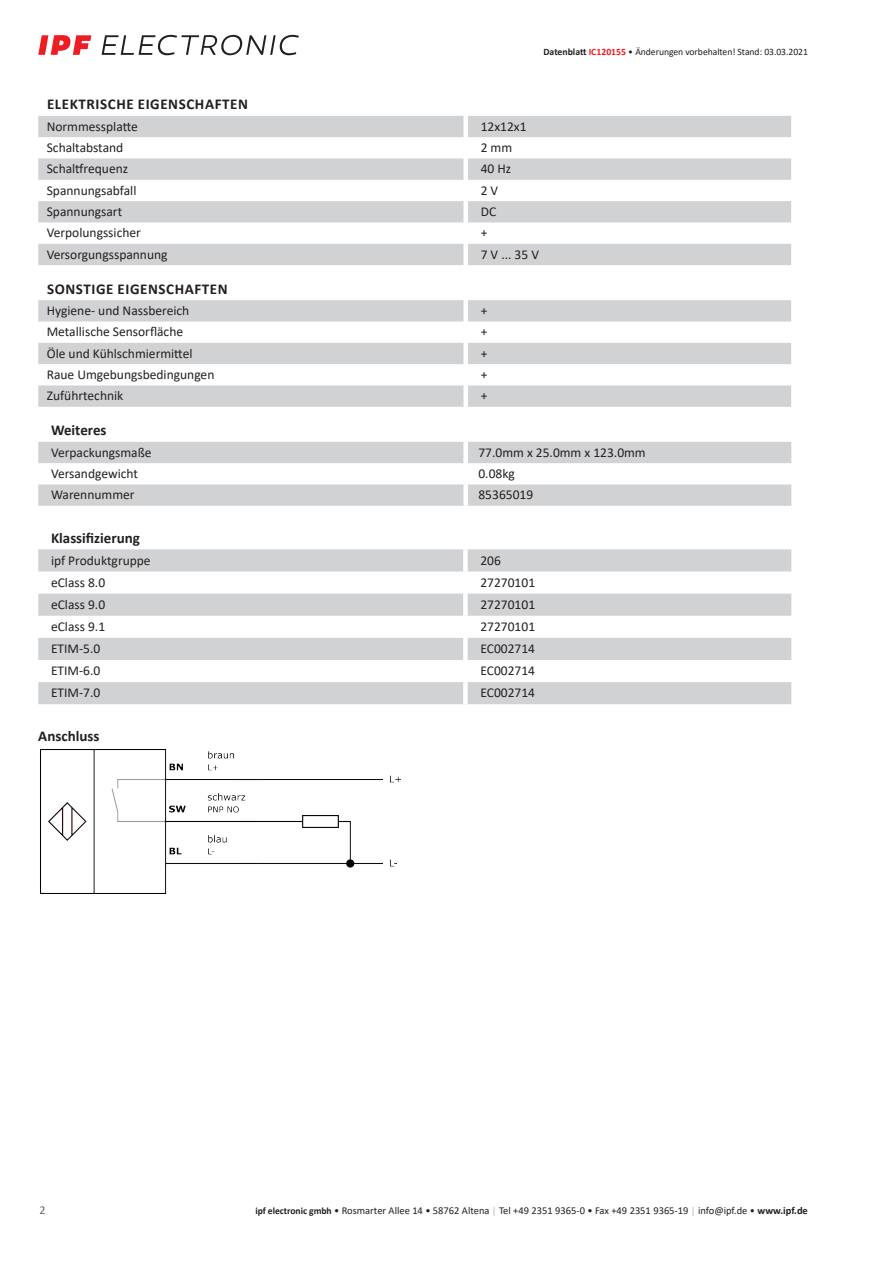
<style>
.page{position:relative;width:893px;height:1263px;background:#fff}
.page>*{position:absolute;margin:0;border:0;box-sizing:border-box;transform-origin:0 0}
.t1{font:700 15px "Calibri";letter-spacing:.04em;color:#231f20}
.t2{font:700 15px "Calibri";color:#231f20}
.t3{font:13.5px "Calibri";color:#231f20}
.t4{font:12px "Calibri";color:#636366}
.t5{font:10.5px "Calibri";color:#231f20}
.t6{font:9.75px "Calibri";letter-spacing:-.005em;color:#231f20}
.s1{font-weight:700}
.s2{font-weight:700;color:#ee1d23}
.s3{font-weight:700;font-size:9.75px}
.s4{font-size:9.75px;color:#a8a9ad}
</style>
<div class="page">
<svg style="left:102px;top:35px;width:197px;height:20px"></svg>
<svg style="left:38px;top:35px;width:53px;height:20px"></svg>
<svg style="left:38px;top:116px;width:753px;height:149px;fill:#d1d2d4"></svg>
<svg style="left:38px;top:300px;width:753px;height:107px;fill:#d1d2d4"></svg>
<svg style="left:38px;top:442px;width:753px;height:64px;fill:#d1d2d4"></svg>
<div style="left:463px;top:442px;width:5px;height:21px;background:#fff"></div>
<div style="left:463px;top:463px;width:5px;height:21px;background:#fff"></div>
<div style="left:463px;top:484px;width:5px;height:22px;background:#fff"></div>
<svg style="left:38px;top:549px;width:753px;height:155px;fill:#d1d2d4"></svg>
<div style="left:463px;top:549px;width:5px;height:22px;background:#fff"></div>
<div style="left:463px;top:571px;width:5px;height:23px;background:#fff"></div>
<div style="left:463px;top:594px;width:5px;height:22px;background:#fff"></div>
<div style="left:463px;top:616px;width:5px;height:22px;background:#fff"></div>
<div style="left:463px;top:638px;width:5px;height:22px;background:#fff"></div>
<div style="left:463px;top:660px;width:5px;height:22px;background:#fff"></div>
<div style="left:463px;top:682px;width:5px;height:22px;background:#fff"></div>
<img style="left:40px;top:749px;width:361px;height:145px">
<p class="t6" style="left:543px;top:45px;width:266px"><span class="s1">Datenblatt</span> <span class="s2">IC120155</span> • Änderungen vorbehalten! Stand: 03.03.2021</p>
<p class="t1" style="left:47px;top:94px;width:202px">ELEKTRISCHE EIGENSCHAFTEN</p>
<p class="t3" style="left:47px;top:117px;width:93px">Normmessplatte</p>
<p class="t3" style="left:481px;top:117px;width:47px">12x12x1</p>
<p class="t3" style="left:47px;top:138px;width:78px">Schaltabstand</p>
<p class="t3" style="left:481px;top:138px;width:33px">2 mm</p>
<p class="t3" style="left:47px;top:160px;width:83px">Schaltfrequenz</p>
<p class="t3" style="left:481px;top:160px;width:32px">40 Hz</p>
<p class="t3" style="left:47px;top:181px;width:91px">Spannungsabfall</p>
<p class="t3" style="left:481px;top:181px;width:19px">2V</p>
<p class="t3" style="left:47px;top:202px;width:77px">Spannungsart</p>
<p class="t3" style="left:481px;top:202px;width:17px">DC</p>
<p class="t3" style="left:47px;top:224px;width:96px">Verpolungssicher</p>
<p class="t3" style="left:481px;top:224px;width:8px">+</p>
<p class="t3" style="left:47px;top:245px;width:122px">Versorgungsspannung</p>
<p class="t3" style="left:481px;top:245px;width:60px">7 V ... 35 V</p>
<p class="t1" style="left:47px;top:278px;width:182px">SONSTIGE EIGENSCHAFTEN</p>
<p class="t3" style="left:47px;top:301px;width:144px">Hygiene- und Nassbereich</p>
<p class="t3" style="left:481px;top:301px;width:8px">+</p>
<p class="t3" style="left:47px;top:323px;width:138px">Metallische Sensorfläche</p>
<p class="t3" style="left:481px;top:323px;width:8px">+</p>
<p class="t3" style="left:47px;top:344px;width:147px">Öle und Kühlschmiermittel</p>
<p class="t3" style="left:481px;top:344px;width:8px">+</p>
<p class="t3" style="left:47px;top:365px;width:169px">Raue Umgebungsbedingungen</p>
<p class="t3" style="left:481px;top:365px;width:8px">+</p>
<p class="t3" style="left:47px;top:387px;width:78px">Zuführtechnik</p>
<p class="t3" style="left:481px;top:387px;width:8px">+</p>
<p class="t2" style="left:51px;top:420px;width:57px">Weiteres</p>
<p class="t3" style="left:51px;top:443px;width:102px">Verpackungsmaße</p>
<p class="t3" style="left:478px;top:443px;width:169px">77.0mm x 25.0mm x 123.0mm</p>
<p class="t3" style="left:51px;top:464px;width:88px">Versandgewicht</p>
<p class="t3" style="left:478px;top:464px;width:38px">0.08kg</p>
<p class="t3" style="left:51px;top:486px;width:85px">Warennummer</p>
<p class="t3" style="left:478px;top:486px;width:56px">85365019</p>
<p class="t2" style="left:51px;top:527px;width:91px">Klassifizierung</p>
<p class="t3" style="left:51px;top:551px;width:101px">ipf Produktgruppe</p>
<p class="t3" style="left:480px;top:551px;width:22px">206</p>
<p class="t3" style="left:51px;top:573px;width:56px">eClass 8.0</p>
<p class="t3" style="left:480px;top:573px;width:56px">27270101</p>
<p class="t3" style="left:51px;top:595px;width:56px">eClass 9.0</p>
<p class="t3" style="left:480px;top:595px;width:56px">27270101</p>
<p class="t3" style="left:51px;top:617px;width:56px">eClass 9.1</p>
<p class="t3" style="left:480px;top:617px;width:56px">27270101</p>
<p class="t3" style="left:51px;top:639px;width:51px">ETIM-5.0</p>
<p class="t3" style="left:480px;top:639px;width:56px">EC002714</p>
<p class="t3" style="left:51px;top:661px;width:51px">ETIM-6.0</p>
<p class="t3" style="left:480px;top:661px;width:56px">EC002714</p>
<p class="t3" style="left:51px;top:683px;width:51px">ETIM-7.0</p>
<p class="t3" style="left:480px;top:683px;width:56px">EC002714</p>
<p class="t2" style="left:38px;top:726px;width:63px">Anschluss</p>
<p class="t4" style="left:39px;top:1201px;width:8px">2</p>
<p class="t5" style="left:255px;top:1203px;width:554px"><span class="s3">ipf electronic gmbh</span> • Rosmarter Allee 14 • 58762 Altena <span class="s4">│</span> Tel +49 2351 9365-0 • Fax +49 2351 9365-19 <span class="s4">│</span> info@ipf.de • <span class="s1">www.ipf.de</span></p>
</div>
